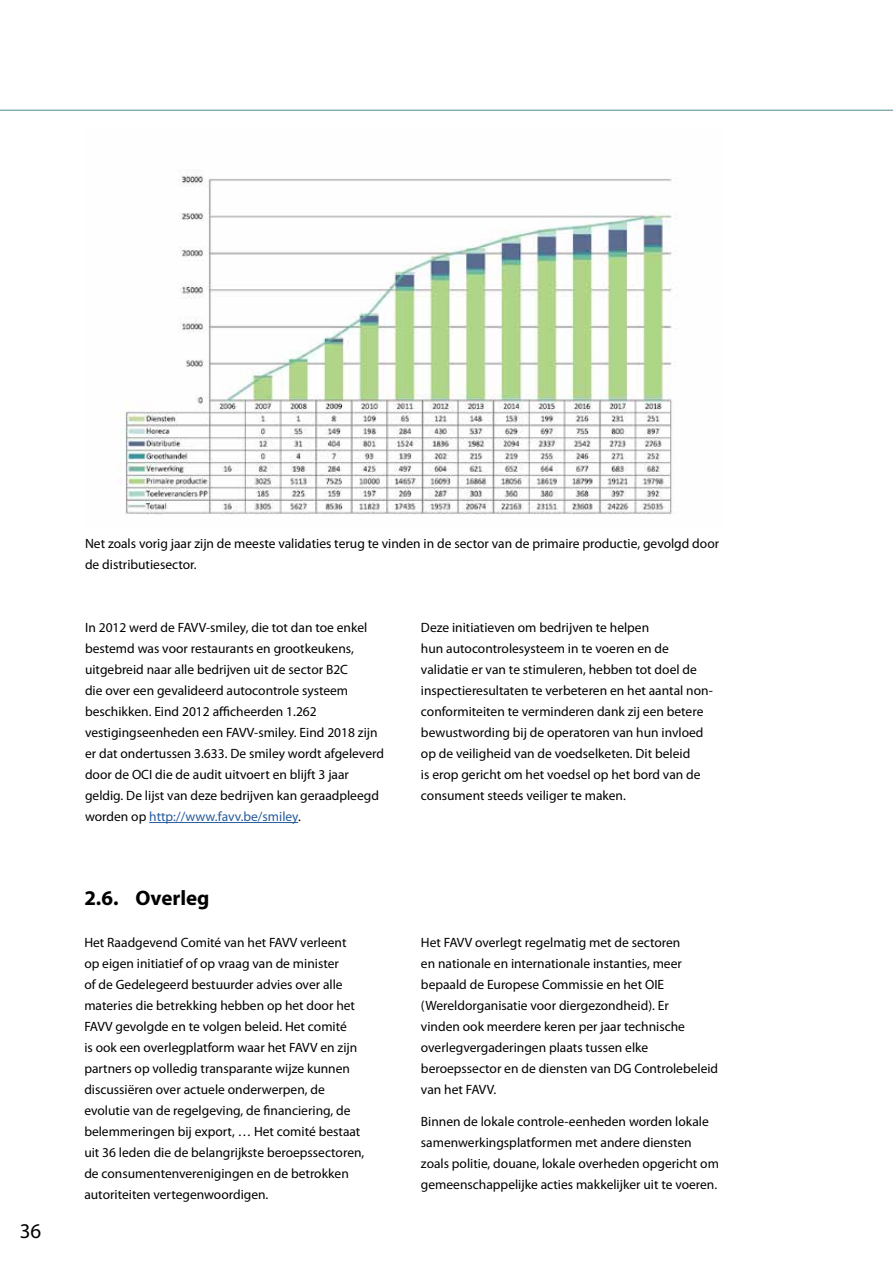
<style>
.page{position:relative;width:893px;height:1263px;background:#fff}
.page>*{position:absolute;margin:0;border:0;box-sizing:border-box;transform-origin:0 0}
.t1{font:700 21px "Myriad Pro";color:#000}
.t2{font:21px "Myriad Pro";color:#000}
.t3{font:13.5px/21px "Myriad Pro";color:#000}
.s1{color:#275b9b}
</style>
<div class="page">
<hr style="left:149px;top:822px;width:149px;height:1px;background:#275b9b">
<img style="left:119px;top:169px;width:553px;height:346px">
<hr style="left:0;top:110px;width:893px;height:1px;background:#4f888d">
<h1 class="t2" style="left:20px;top:1218px;width:23px">36</h1>
<p class="t3" style="left:85px;top:533px;width:636px">Net zoals vorig jaar zijn de meeste validaties terug te vinden in de sector van de primaire productie, gevolgd door de distributiesector.</p>
<p class="t3" style="left:85px;top:617px;width:300px">In 2012 werd de FAVV-smiley, die tot dan toe enkel bestemd was voor restaurants en grootkeukens, uitgebreid naar alle bedrijven uit de sector B2C<br>die over een gevalideerd autocontrole systeem beschikken. Eind 2012 afficheerden 1.262 vestigingseenheden een FAVV-smiley. Eind 2018 zijn er dat ondertussen 3.633. De smiley wordt afgeleverd door de OCI die de audit uitvoert en blijft 3 jaar geldig. De lijst van deze bedrijven kan geraadpleegd worden op <span class="s1">http://www.favv.be/smiley</span>.</p>
<p class="t3" style="left:421px;top:617px;width:293px">Deze initiatieven om bedrijven te helpen<br>hun autocontrolesysteem in te voeren en de validatie er van te stimuleren, hebben tot doel de inspectieresultaten te verbeteren en het aantal non&shy;conformiteiten te verminderen dank zij een betere bewustwording bij de operatoren van hun invloed op de veiligheid van de voedselketen. Dit beleid<br>is erop gericht om het voedsel op het bord van de consument steeds veiliger te maken.</p>
<h1 class="t1" style="left:84px;top:884px;width:127px">2.6. Overleg</h1>
<p class="t3" style="left:84px;top:932px;width:282px">Het Raadgevend Comité van het FAVV verleent op eigen initiatief of op vraag van de minister<br>of de Gedelegeerd bestuurder advies over alle materies die betrekking hebben op het door het FAVV gevolgde en te volgen beleid. Het comité<br>is ook een overlegplatform waar het FAVV en zijn partners op volledig transparante wijze kunnen discussiëren over actuele onderwerpen, de evolutie van de regelgeving, de financiering, de belemmeringen bij export, … Het comité bestaat uit 36 leden die de belangrijkste beroepssectoren, de consumentenverenigingen en de betrokken autoriteiten vertegenwoordigen.</p>
<p class="t3" style="left:421px;top:932px;width:299px">Het FAVV overlegt regelmatig met de sectoren<br>en nationale en internationale instanties, meer bepaald de Europese Commissie en het OIE (Wereldorganisatie voor diergezondheid). Er<br>vinden ook meerdere keren per jaar technische overlegvergaderingen plaats tussen elke beroepssector en de diensten van DG Controlebeleid van het FAVV.</p>
<p class="t3" style="left:421px;top:1110px;width:299px">Binnen de lokale controle-eenheden worden lokale samenwerkingsplatformen met andere diensten zoals politie, douane, lokale overheden opgericht om gemeenschappelijke acties makkelijker uit te voeren.</p>
</div>
